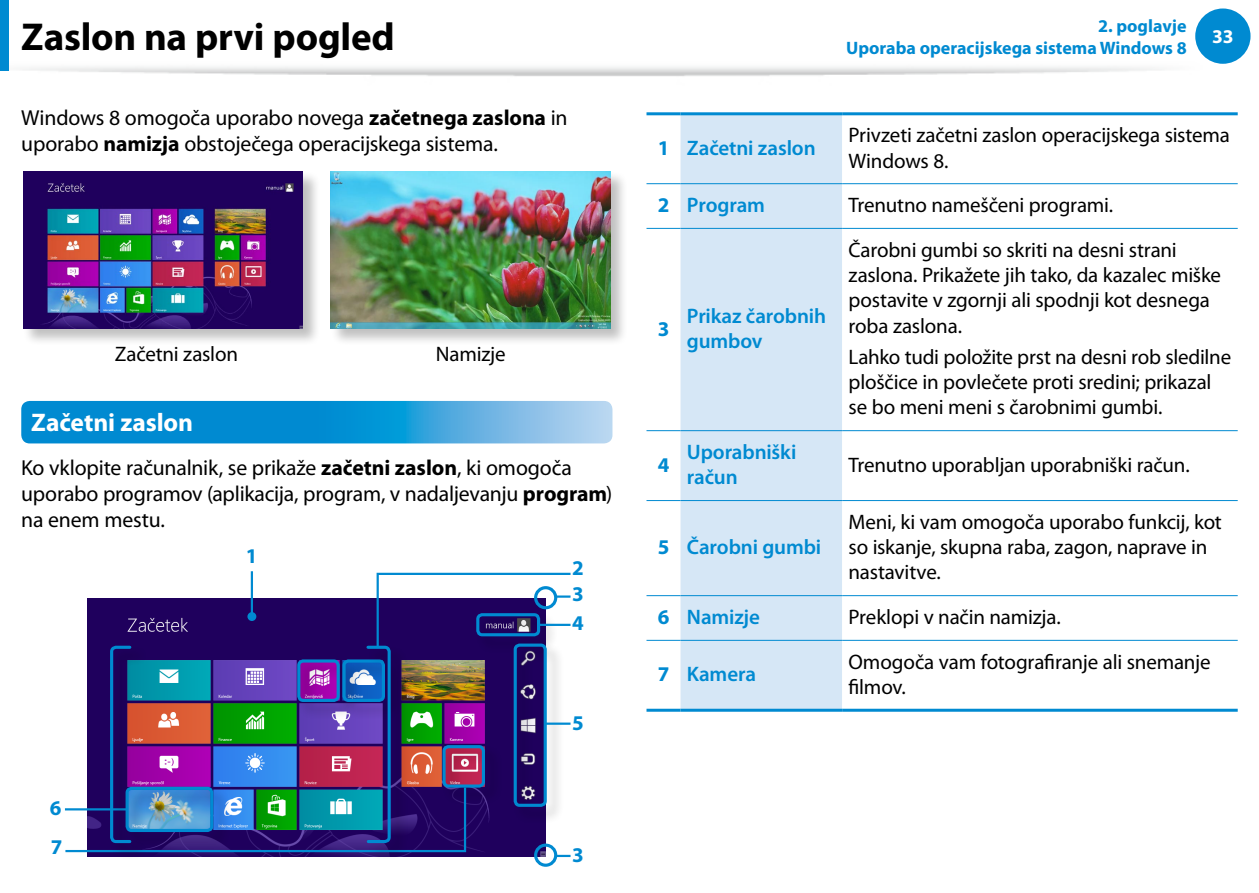
<style>
.page{position:relative;width:1259px;height:893px;background:#fff}
.page>*{position:absolute;margin:0;border:0;box-sizing:border-box;transform-origin:0 0}
.Heading_1{font:700 39px "Myriad Pro";letter-spacing:-.005em;color:#000}
.t1{font:700 25.5px "Myriad Pro";letter-spacing:-.005em;color:#fff}
.Body{font:21.75px/26.1px "Myriad Pro";letter-spacing:-.01em;color:#000}
.Note_Table_Body{font:21px/25.2px "Myriad Pro";letter-spacing:-.01em;color:#000}
.Note_Table_Body-2{font:600 21px/25.2px "Myriad Pro";letter-spacing:-.005em;color:#008ad1}
.t2{font:700 21px/39.6px "Myriad Pro";color:#008ad1}
.page{font:700 19.5px "Myriad Pro";color:#fff}
.page_text{font:700 18px "Myriad Pro";color:#008ad1}
.s1{font-weight:700}
</style>
<div class="page">
<img style="left:0;top:22px;width:1214px;height:54px">
<div style="left:1195px;top:9px;width:55px;height:55px;background:#008ad1;border-radius:50%"></div>
<div style="left:0;top:0;width:9px;height:70px;background:#008ad1"></div>
<div style="left:22px;top:170px;width:305px;height:182px;background:#000;opacity:.25"></div>
<img style="left:23px;top:171px;width:280px;height:157px">
<div style="left:330px;top:171px;width:304px;height:182px;background:#000;opacity:.25"></div>
<img style="left:331px;top:171px;width:279px;height:158px">
<svg style="left:21px;top:401px;width:591px;height:42px"></svg>
<hr style="left:251px;top:571px;width:2px;height:45px;background:#008ad1">
<div style="left:534px;top:844px;width:23px;height:23px;border:3px solid #008ad1;border-radius:50%"></div>
<svg style="left:64px;top:572px;width:507px;height:285px"></svg>
<div style="left:680px;top:115px;width:162px;height:594px;background:#d6e7f6"></div>
<svg style="left:842px;top:115px;width:395px;height:594px"></svg>
<hr style="left:646px;top:709px;width:34px;height:3px;background:#008ad1">
<hr style="left:680px;top:709px;width:162px;height:3px;background:#008ad1">
<hr style="left:842px;top:709px;width:395px;height:3px;background:#008ad1">
<hr style="left:646px;top:112px;width:34px;height:3px;background:#008ad1">
<hr style="left:680px;top:112px;width:162px;height:3px;background:#008ad1">
<hr style="left:842px;top:112px;width:395px;height:3px;background:#008ad1">
<hr style="left:646px;top:183px;width:34px;height:1px;background:#008ad1">
<hr style="left:680px;top:183px;width:162px;height:1px;background:#008ad1">
<hr style="left:842px;top:183px;width:395px;height:1px;background:#008ad1">
<hr style="left:646px;top:228px;width:34px;height:1px;background:#008ad1">
<hr style="left:680px;top:228px;width:162px;height:1px;background:#008ad1">
<hr style="left:842px;top:228px;width:395px;height:1px;background:#008ad1">
<hr style="left:646px;top:430px;width:34px;height:1px;background:#008ad1">
<hr style="left:680px;top:430px;width:162px;height:1px;background:#008ad1">
<hr style="left:842px;top:430px;width:395px;height:1px;background:#008ad1">
<hr style="left:646px;top:500px;width:34px;height:1px;background:#008ad1">
<hr style="left:680px;top:500px;width:162px;height:1px;background:#008ad1">
<hr style="left:842px;top:500px;width:395px;height:1px;background:#008ad1">
<hr style="left:646px;top:595px;width:34px;height:1px;background:#008ad1">
<hr style="left:680px;top:595px;width:162px;height:1px;background:#008ad1">
<hr style="left:842px;top:595px;width:395px;height:1px;background:#008ad1">
<hr style="left:646px;top:640px;width:34px;height:1px;background:#008ad1">
<hr style="left:680px;top:640px;width:162px;height:1px;background:#008ad1">
<hr style="left:842px;top:640px;width:395px;height:1px;background:#008ad1">
<p class="Heading_1" style="left:21px;top:11px;width:375px">Zaslon na prvi pogled</p>
<p class="Body" style="left:21px;top:104px;width:548px">Windows 8 omogoča uporabo novega <span class="s1">začetnega zaslona</span> in uporabo <span class="s1">namizja</span> obstoječega operacijskega sistema.</p>
<p class="Note_Table_Body" style="left:115px;top:341px;width:125px">Začetni zaslon</p>
<p class="Note_Table_Body" style="left:436px;top:341px;width:71px">Namizje</p>
<p class="t1" style="left:31px;top:406px;width:163px">Začetni zaslon</p>
<p class="Body" style="left:21px;top:454px;width:593px">Ko vklopite računalnik, se prikaže <span class="s1">začetni zaslon</span>, ki omogoča uporabo programov (aplikacija, program, v nadaljevanju <span class="s1">program</span>) na enem mestu.</p>
<p class="t2" style="left:50px;top:787px;width:14px">6<br>7</p>
<p class="t2" style="left:246px;top:535px;width:13px">1</p>
<p class="t2" style="left:572px;top:548px;width:13px">2</p>
<p class="t2" style="left:572px;top:574px;width:13px">3</p>
<p class="t2" style="left:572px;top:603px;width:13px">4</p>
<p class="t2" style="left:572px;top:702px;width:13px">5</p>
<p class="t2" style="left:572px;top:835px;width:13px">3</p>
<p class="t2" style="left:657px;top:127px;width:13px">1</p>
<p class="Note_Table_Body-2" style="left:687px;top:135px;width:130px">Začetni zaslon</p>
<p class="page_text" style="left:1098px;top:14px;width:90px">2. poglavje</p>
<p class="page_text" style="left:846px;top:36px;width:342px">Uporaba operacijskega sistema Windows 8</p>
<p class="page" style="left:1212px;top:23px;width:23px">33</p>
<p class="Note_Table_Body" style="left:848px;top:122px;width:383px">Privzeti začetni zaslon operacijskega sistema<br>Windows 8.</p>
<p class="t2" style="left:657px;top:185px;width:13px">2</p>
<p class="Note_Table_Body-2" style="left:687px;top:192px;width:80px">Program</p>
<p class="Note_Table_Body" style="left:848px;top:192px;width:266px">Trenutno nameščeni programi.</p>
<p class="t2" style="left:657px;top:308px;width:13px">3</p>
<p class="Note_Table_Body-2" style="left:687px;top:303px;width:141px">Prikaz čarobnih gumbov</p>
<p class="t2" style="left:657px;top:444px;width:13px">4</p>
<p class="Note_Table_Body-2" style="left:687px;top:439px;width:111px">Uporabniški račun</p>
<p class="t2" style="left:657px;top:527px;width:13px">5</p>
<p class="Note_Table_Body-2" style="left:687px;top:534px;width:136px">Čarobni gumbi</p>
<p class="Note_Table_Body" style="left:848px;top:237px;width:374px">Čarobni gumbi so skriti na desni strani zaslona. Prikažete jih tako, da kazalec miške postavite v zgornji ali spodnji kot desnega roba zaslona.</p>
<p class="Note_Table_Body" style="left:848px;top:344px;width:384px">Lahko tudi položite prst na desni rob sledilne ploščice in povlečete proti sredini; prikazal se bo meni meni s čarobnimi gumbi.</p>
<p class="Note_Table_Body" style="left:848px;top:452px;width:343px">Trenutno uporabljan uporabniški račun.</p>
<p class="Note_Table_Body" style="left:848px;top:509px;width:375px">Meni, ki vam omogoča uporabo funkcij, kot so iskanje, skupna raba, zagon, naprave in nastavitve.</p>
<p class="t2" style="left:657px;top:597px;width:13px">6</p>
<p class="Note_Table_Body-2" style="left:687px;top:604px;width:74px">Namizje</p>
<p class="Note_Table_Body" style="left:848px;top:604px;width:214px">Preklopi v način namizja.</p>
<p class="t2" style="left:657px;top:654px;width:13px">7</p>
<p class="Note_Table_Body-2" style="left:687px;top:661px;width:71px">Kamera</p>
<p class="Note_Table_Body" style="left:848px;top:649px;width:364px">Omogoča vam fotografiranje ali snemanje filmov.</p>
</div>
